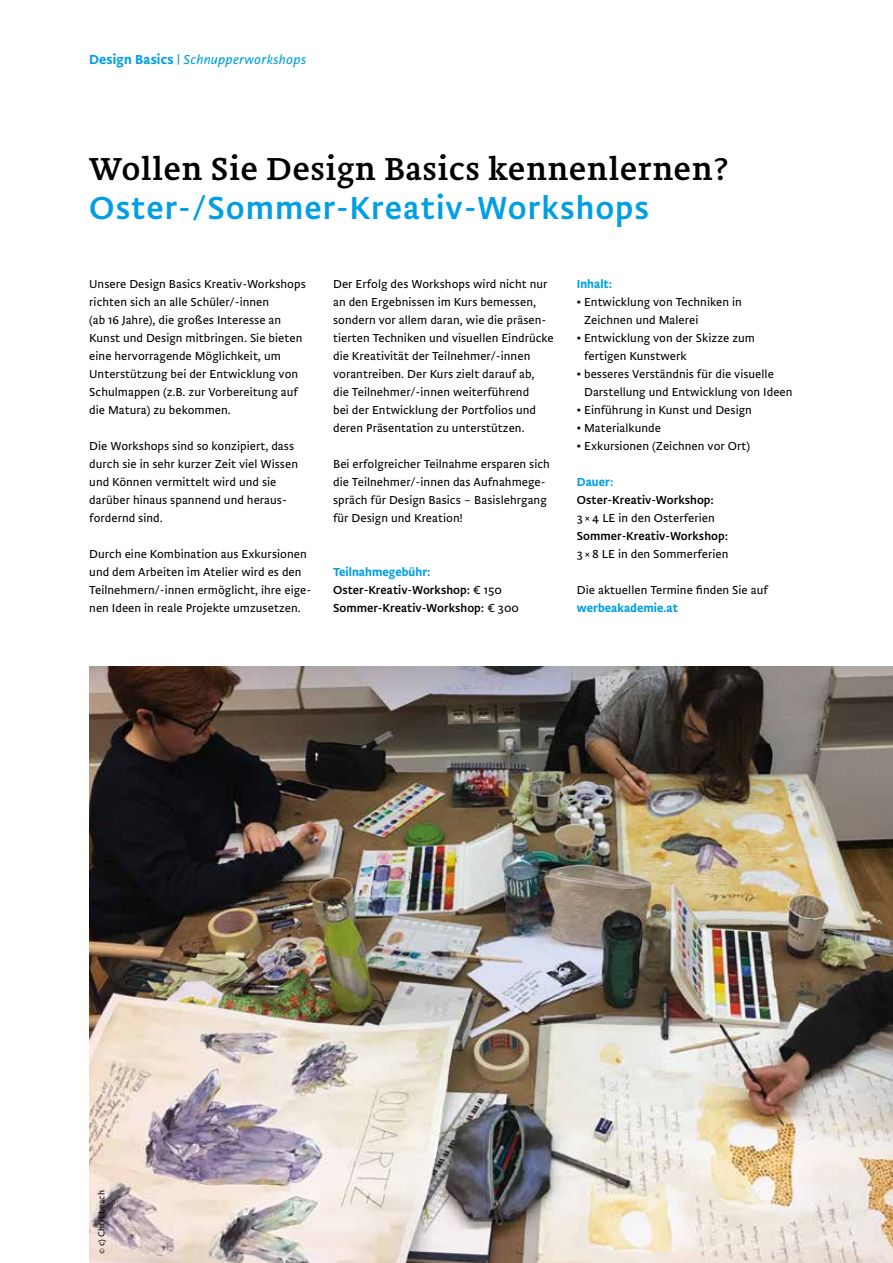
<style>
.page{position:relative;width:893px;height:1263px;background:#fff}
.page>*{position:absolute;margin:0;border:0;box-sizing:border-box;transform-origin:0 0}
.t1{font:33px "Brioni Text Std";letter-spacing:.03em;color:#000}
.t2{font:33px "Brioni Sanst Std";letter-spacing:.03em;color:#009fe3}
.t3{font:italic 300 13.5px "Brioni Sans Std";letter-spacing:.01em;color:#009fe3}
.t4{font:300 12px/18px "Brioni Sanst Std";letter-spacing:.005em;color:#000}
.t5{font:12px/18px "Brioni Sanst Std";letter-spacing:.005em;color:#000}
.t6{font:500 12px "Brioni Sanst Std";letter-spacing:.005em;color:#009fe3}
.t7{font:300 9px "Brioni Sanst Std";color:#000}
.s1{font-family:"Brioni Sanst Std";font-weight:500;font-style:normal}
.s2{font-weight:500;color:#009fe3}
.s3{font-weight:300}
.s4{font-family:"Verdana";font-weight:400}
</style>
<div class="page">
<img style="left:89px;top:666px;width:804px;height:597px">
<p class="t3" style="left:89px;top:50px;width:218px"><span class="s1">Design Basics |</span> Schnupperworkshops</p>
<h1 class="t1" style="left:89px;top:147px;width:641px">Wollen Sie Design Basics kennenlernen?</h1>
<h1 class="t2" style="left:89px;top:184px;width:561px">Oster-/Sommer-Kreativ-Workshops</h1>
<p class="t4" style="left:89px;top:274px;width:218px">Unsere Design Basics Kreativ-Workshops richten sich an alle Schüler/-innen<br>(ab 16 Jahre), die großes Interesse an Kunst und Design mitbringen. Sie bieten eine hervorragende Möglichkeit, um Unterstützung bei der Entwicklung von Schulmappen (z.B. zur Vorbereitung auf die Matura) zu bekommen.</p>
<p class="t4" style="left:89px;top:436px;width:210px">Die Workshops sind so konzipiert, dass durch sie in sehr kurzer Zeit viel Wissen und Können vermittelt wird und sie darüber hinaus spannend und heraus&shy;fordernd sind.</p>
<p class="t4" style="left:89px;top:544px;width:224px">Durch eine Kombination aus Exkursionen und dem Arbeiten im Atelier wird es den Teilnehmern/-innen ermöglicht, ihre eige&shy;nen Ideen in reale Projekte umzusetzen.</p>
<p class="t4" style="left:333px;top:274px;width:222px">Der Erfolg des Workshops wird nicht nur an den Ergebnissen im Kurs bemessen, sondern vor allem daran, wie die präsen&shy;tierten Techniken und visuellen Eindrücke die Kreativität der Teilnehmer/-innen vorantreiben. Der Kurs zielt darauf ab,<br>die Teilnehmer/-innen weiterführend<br>bei der Entwicklung der Portfolios und deren Präsentation zu unterstützen.</p>
<p class="t4" style="left:333px;top:454px;width:218px">Bei erfolgreicher Teilnahme ersparen sich die Teilnehmer/-innen das Aufnahmege&shy;spräch für Design Basics – Basislehrgang für Design und Kreation!</p>
<p class="t5" style="left:333px;top:562px;width:187px"><span class="s2">Teilnahmegebühr:<br></span>Oster-Kreativ-Workshop: <span class="s3">€ 150<br></span>Sommer-Kreativ-Workshop: <span class="s3">€ 300</span></p>
<p class="t6" style="left:577px;top:275px;width:37px">Inhalt:</p>
<p class="t4" style="left:584px;top:292px;width:159px;text-indent:-7px"><span class="s4">▪</span> Entwicklung von Techniken in<br>Zeichnen und Malerei</p>
<p class="t4" style="left:584px;top:328px;width:172px;text-indent:-7px"><span class="s4">▪</span> Entwicklung von der Skizze zum fertigen Kunstwerk</p>
<p class="t4" style="left:584px;top:364px;width:210px;text-indent:-7px"><span class="s4">▪</span> besseres Verständnis für die visuelle<br>Darstellung und Entwicklung von Ideen</p>
<p class="t4" style="left:577px;top:400px;width:177px"><span class="s4">▪</span> Einführung in Kunst und Design</p>
<p class="t4" style="left:577px;top:418px;width:86px"><span class="s4">▪</span> Materialkunde</p>
<p class="t4" style="left:577px;top:436px;width:175px"><span class="s4">▪</span> Exkursionen (Zeichnen vor Ort)</p>
<p class="t6" style="left:577px;top:473px;width:38px">Dauer:</p>
<p class="t5" style="left:577px;top:490px;width:139px">Oster-Kreativ-Workshop:</p>
<p class="t4" style="left:577px;top:508px;width:139px">3 × 4 LE in den Osterferien</p>
<p class="t5" style="left:577px;top:526px;width:153px">Sommer-Kreativ-Workshop:</p>
<p class="t4" style="left:577px;top:544px;width:153px">3 × 8 LE in den Sommerferien</p>
<p class="t4" style="left:577px;top:580px;width:193px">Die aktuellen Termine finden Sie auf</p>
<p class="t6" style="left:577px;top:599px;width:103px">werbeakademie.at</p>
<p class="t7" style="left:95px;top:1254px;width:66px;rotate:-90deg">© c) Chris Leach</p>
</div>
